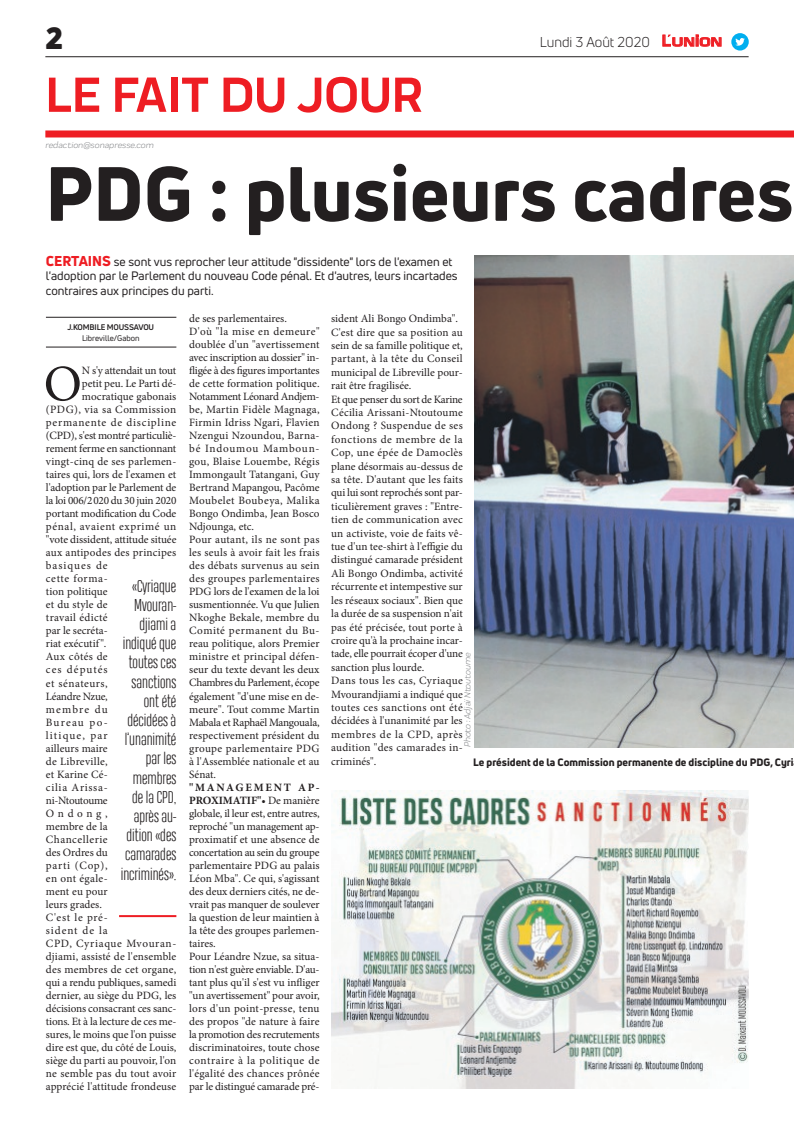
<style>
.page{position:relative;width:794px;height:1129px;background:#fff}
.page>*{position:absolute;margin:0;border:0;box-sizing:border-box;transform-origin:0 0}
.t1{font:800 75px "Uni Neue";color:#231f20}
.t2{font:51.2px "Minion Pro";color:#231f20}
.t3{font:700 51px "Praktika";color:#ee1d23}
.t4{font:900 30px "Uni Neue";color:#231f20}
.t5{font:300 16px/19.2px "Heading Compressed Pro";color:#231f20;text-align:right}
.t6{font:14px "Uni Neue";color:#231f20}
.t7{font:12px/14.4px "Uni Neue";color:#231f20}
.t8{font:11.2px/13px "Minion Pro";color:#231f20}
.t9{font:11.2px "Minion Pro";letter-spacing:.02em;color:#231f20}
.t10{font:11.2px "Minion Pro";letter-spacing:-.02em;color:#231f20}
.t11{font:11.2px "Minion Pro";letter-spacing:.05em;color:#231f20}
.t12{font:11.2px "Minion Pro";letter-spacing:.06em;color:#231f20}
.t13{font:11.2px "Minion Pro";letter-spacing:-.025em;color:#231f20}
.t14{font:11.2px "Minion Pro";letter-spacing:.035em;color:#231f20}
.t15{font:11.2px "Minion Pro";letter-spacing:.03em;color:#231f20}
.t16{font:11.2px "Minion Pro";letter-spacing:.045em;color:#231f20}
.t17{font:11.2px "Minion Pro";letter-spacing:.065em;color:#231f20}
.t18{font:11.2px "Minion Pro";letter-spacing:.095em;color:#231f20}
.t19{font:11.2px "Minion Pro";letter-spacing:.025em;color:#231f20}
.t20{font:11.2px "Minion Pro";letter-spacing:-.03em;color:#231f20}
.t21{font:11.2px "Minion Pro";letter-spacing:.1em;color:#231f20}
.t22{font:11.2px "Minion Pro";letter-spacing:.07em;color:#231f20}
.t23{font:11.2px "Minion Pro";letter-spacing:.085em;color:#231f20}
.t24{font:11.2px "Minion Pro";letter-spacing:.08em;color:#231f20}
.t25{font:11.2px "Minion Pro";letter-spacing:.105em;color:#231f20}
.t26{font:800 10.5px "Uni Neue";color:#231f20}
.t27{font:italic 9px "Praktika";color:#818386}
.t28{font:700 8px "Uni Neue";letter-spacing:-.02em;color:#231f20}
.t29{font:8px "Uni Neue";color:#231f20}
.s1{font-family:"Eurostile";font-weight:600;font-size:14.9px;color:#ee1d23}
.s2{font-family:"Eurostile";font-weight:600;font-size:11.4px;color:#ee1d23}
.s3{font-weight:800;font-size:14px;color:#ee1d23}
.s4{font-weight:700}
</style>
<div class="page">
<hr style="left:45px;top:56px;width:703px;height:1px;background:#231f20">
<div style="left:45px;top:130px;width:749px;height:7px;background:#ee1d23"></div>
<img style="left:474px;top:255px;width:320px;height:492px">
<svg style="left:662px;top:34px;width:60px;height:13px"></svg>
<div style="left:731px;top:33px;width:17px;height:18px;background:#00aeef;border-radius:50%"></div>
<svg style="left:735px;top:38px;width:10px;height:8px"></svg>
<img style="left:331px;top:790px;width:417px;height:298px">
<hr style="left:119px;top:914px;width:57px;height:2px;background:#ee1d23">
<hr style="left:46px;top:346px;width:130px;height:1px;background:#231f20">
<hr style="left:46px;top:317px;width:130px;height:1px;background:#231f20">
<h3 class="t4" style="left:45px;top:17px;width:19px">2</h3>
<h3 class="t3" style="left:45px;top:54px;width:378px">LE FAIT DU JOUR</h3>
<p class="t27" style="left:45px;top:139px;width:110px">redaction@sonapresse.com</p>
<p class="t6" style="left:540px;top:33px;width:184px">Lundi 3 Août 2020 <span class="s1">L</span><span class="s2">UNION</span></p>
<h1 class="t1" style="left:45px;top:143px;width:749px">PDG : plusieurs cadres</h1>
<p class="t7" style="left:46px;top:254px;width:413px"><span class="s3">CERTAINS</span> se sont vus reprocher leur attitude "dissidente" lors de l'examen et l'adoption par le Parlement du nouveau Code pénal. Et d'autres, leurs incartades contraires aux principes du parti.</p>
<p class="t28" style="left:67px;top:322px;width:88px">J.KOMBILE MOUSSAVOU</p>
<p class="t29" style="left:82px;top:333px;width:59px">Libreville/Gabon</p>
<h2 class="t2" style="left:44px;top:349px;width:40px">O</h2>
<p class="t13" style="left:82px;top:363px;width:96px">N s'y attendait un tout</p>
<p class="t8" style="left:82px;top:377px;width:96px">petit peu. Le Parti dé-</p>
<p class="t8" style="left:82px;top:390px;width:96px">mocratique gabonais</p>
<p class="t14" style="left:46px;top:402px;width:132px">(PDG), via sa Commission</p>
<p class="t17" style="left:46px;top:415px;width:132px">permanente de discipline</p>
<p class="t10" style="left:46px;top:428px;width:132px">(CPD), s'est montré particuliè-</p>
<p class="t8" style="left:46px;top:442px;width:132px">rement ferme en sanctionnant</p>
<p class="t9" style="left:46px;top:454px;width:132px">vingt-cinq de ses parlemen-</p>
<p class="t8" style="left:46px;top:468px;width:132px">taires qui, lors de l'examen et</p>
<p class="t8" style="left:46px;top:481px;width:132px">l'adoption par le Parlement de</p>
<p class="t10" style="left:46px;top:493px;width:132px">la loi 006/2020 du 30 juin 2020</p>
<p class="t8" style="left:46px;top:507px;width:132px">portant modification du Code</p>
<p class="t11" style="left:46px;top:519px;width:132px">pénal, avaient exprimé un</p>
<p class="t8" style="left:46px;top:533px;width:132px">"vote dissident, attitude située</p>
<p class="t9" style="left:46px;top:545px;width:132px">aux antipodes des principes</p>
<p class="t23" style="left:46px;top:558px;width:63px">basiques de</p>
<p class="t11" style="left:46px;top:571px;width:63px">cette forma-</p>
<p class="t8" style="left:46px;top:585px;width:63px">tion politique</p>
<p class="t8" style="left:46px;top:598px;width:63px">et du style de</p>
<p class="t15" style="left:46px;top:610px;width:63px">travail édicté</p>
<p class="t8" style="left:46px;top:624px;width:63px">par le secréta-</p>
<p class="t8" style="left:46px;top:637px;width:62px">riat exécutif ".</p>
<p class="t14" style="left:46px;top:649px;width:63px">Aux côtés de</p>
<p class="t18" style="left:46px;top:662px;width:63px">ces députés</p>
<p class="t16" style="left:46px;top:675px;width:63px">et sénateurs,</p>
<p class="t13" style="left:46px;top:688px;width:63px">Léandre Nzue,</p>
<p class="t18" style="left:46px;top:701px;width:63px">membre du</p>
<p class="t25" style="left:46px;top:714px;width:63px">Bureau po-</p>
<p class="t21" style="left:46px;top:727px;width:63px">litique, par</p>
<p class="t8" style="left:46px;top:741px;width:63px">ailleurs maire</p>
<p class="t19" style="left:46px;top:753px;width:63px">de Libreville,</p>
<p class="t8" style="left:46px;top:767px;width:63px">et Karine Cé-</p>
<p class="t12" style="left:46px;top:779px;width:63px">cilia Arissa-</p>
<p class="t20" style="left:46px;top:792px;width:63px">ni-Ntoutoume</p>
<p class="t8" style="left:46px;top:806px;width:63px">Ondong,</p>
<p class="t8" style="left:46px;top:819px;width:63px">membre de la</p>
<p class="t16" style="left:46px;top:831px;width:63px">Chancellerie</p>
<p class="t8" style="left:46px;top:845px;width:63px">des Ordres du</p>
<p class="t22" style="left:46px;top:857px;width:63px">parti (Cop),</p>
<p class="t15" style="left:46px;top:870px;width:63px">en ont égale-</p>
<p class="t8" style="left:46px;top:884px;width:63px">ment eu pour</p>
<p class="t8" style="left:46px;top:897px;width:57px">leurs grades.</p>
<p class="t8" style="left:46px;top:910px;width:63px">C'est le pré-</p>
<p class="t24" style="left:46px;top:922px;width:63px">sident de la</p>
<p class="t12" style="left:46px;top:935px;width:132px">CPD, Cyriaque Mvouran-</p>
<p class="t8" style="left:46px;top:949px;width:132px">djiami, assisté de l'ensemble</p>
<p class="t9" style="left:46px;top:961px;width:132px">des membres de cet organe,</p>
<p class="t8" style="left:46px;top:975px;width:132px">qui a rendu publiques, samedi</p>
<p class="t8" style="left:46px;top:988px;width:132px">dernier, au siège du PDG, les</p>
<p class="t8" style="left:46px;top:1001px;width:132px">décisions consacrant ces sanc-</p>
<p class="t8" style="left:46px;top:1014px;width:132px">tions. Et à la lecture de ces me-</p>
<p class="t8" style="left:46px;top:1027px;width:132px">sures, le moins que l'on puisse</p>
<p class="t8" style="left:46px;top:1040px;width:132px">dire est que, du côté de Louis,</p>
<p class="t8" style="left:46px;top:1053px;width:132px">siège du parti au pouvoir, l'on</p>
<p class="t8" style="left:46px;top:1066px;width:132px">ne semble pas du tout avoir</p>
<p class="t8" style="left:46px;top:1079px;width:132px">apprécié l'attitude frondeuse</p>
<h3 class="t5" style="left:121px;top:577px;width:57px">«Cyriaque<br>Mvouran&shy;djiami a indiqué que toutes ces sanctions ont été décidées à l’unanimité par les membres de la CPD, après au&shy;dition «des camarades incriminés».</h3>
<p class="t8" style="left:189px;top:312px;width:132px">de ses parlementaires.<br>D'où "la mise en demeure" doublée d'un "avertissement avec inscription au dossier" in&shy;fligée à des figures importantes de cette formation politique.<br>Notamment Léonard Andjem&shy;be, Martin Fidèle Magnaga,<br>Firmin Idriss Ngari, Flavien<br>Nzengui Nzoundou, Barna&shy;bé Indoumou Mamboun&shy;gou, Blaise Louembe, Régis<br>Immongault Tatangani, Guy<br>Bertrand Mapangou, Pacôme<br>Moubelet Boubeya, Malika<br>Bongo Ondimba, Jean Bosco<br>Ndjounga, etc.<br>Pour autant, ils ne sont pas les seuls à avoir fait les frais des débats survenus au sein des groupes parlementaires<br>PDG lors de l'examen de la loi susmentionnée. Vu que Julien<br>Nkoghe Bekale, membre du<br>Comité permanent du Bu&shy;reau politique, alors Premier ministre et principal défen&shy;seur du texte devant les deux<br>Chambres du Parlement, écope également "d'une mise en de&shy;meure". Tout comme Martin<br>Mabala et Raphaël Mangouala, respectivement président du groupe parlementaire PDG à l'Assemblée nationale et au<br>Sénat.</p>
<p class="t8" style="left:189px;top:780px;width:132px"><span class="s4">"MANAGEMENT AP-<br>PROXIMATIF"</span>• De manière globale, il leur est, entre autres, reproché "un management ap&shy;proximatif et une absence de concertation au sein du groupe parlementaire PDG au palais<br>Léon Mba". Ce qui, s'agissant des deux derniers cités, ne de&shy;vrait pas manquer de soulever la question de leur maintien à la tête des groupes parlemen&shy;taires.<br>Pour Léandre Nzue, sa situa&shy;tion n'est guère enviable. D'au&shy;tant plus qu'il s'est vu infliger "un avertissement" pour avoir, lors d'un point-presse, tenu des propos "de nature à faire la promotion des recrutements discriminatoires, toute chose contraire à la politique de l'égalité des chances prônée par le distingué camarade pré-</p>
<p class="t8" style="left:331px;top:312px;width:133px;line-height:13.4px">sident Ali Bongo Ondimba".<br>C'est dire que sa position au sein de sa famille politique et, partant, à la tête du Conseil municipal de Libreville pour&shy;rait être fragilisée.<br>Et que penser du sort de Karine<br>Cécilia Arissani-Ntoutoume<br>Ondong ? Suspendue de ses fonctions de membre de la<br>Cop, une épée de Damoclès plane désormais au-dessus de sa tête. D'autant que les faits qui lui sont reprochés sont par&shy;ticulièrement graves : "Entre&shy;tien de communication avec un activiste, voie de faits vê&shy;tue d'un tee-shirt à l'effigie du distingué camarade président<br>Ali Bongo Ondimba, activité récurrente et intempestive sur les réseaux sociaux". Bien que la durée de sa suspension n'ait pas été précisée, tout porte à croire qu'à la prochaine incar&shy;tade, elle pourrait écoper d'une sanction plus lourde.<br>Dans tous les cas, Cyriaque<br>Mvourandjiami a indiqué que toutes ces sanctions ont été décidées à l'unanimité par les membres de la CPD, après audition "des camarades in&shy;criminés".</p>
<p class="t27" style="left:461px;top:747px;width:97px;rotate:-90deg">Photo : Adjaï Ntoutoume</p>
<p class="t26" style="left:473px;top:755px;width:322px">Le président de la Commission permanente de discipline du PDG, Cyri</p>
</div>
